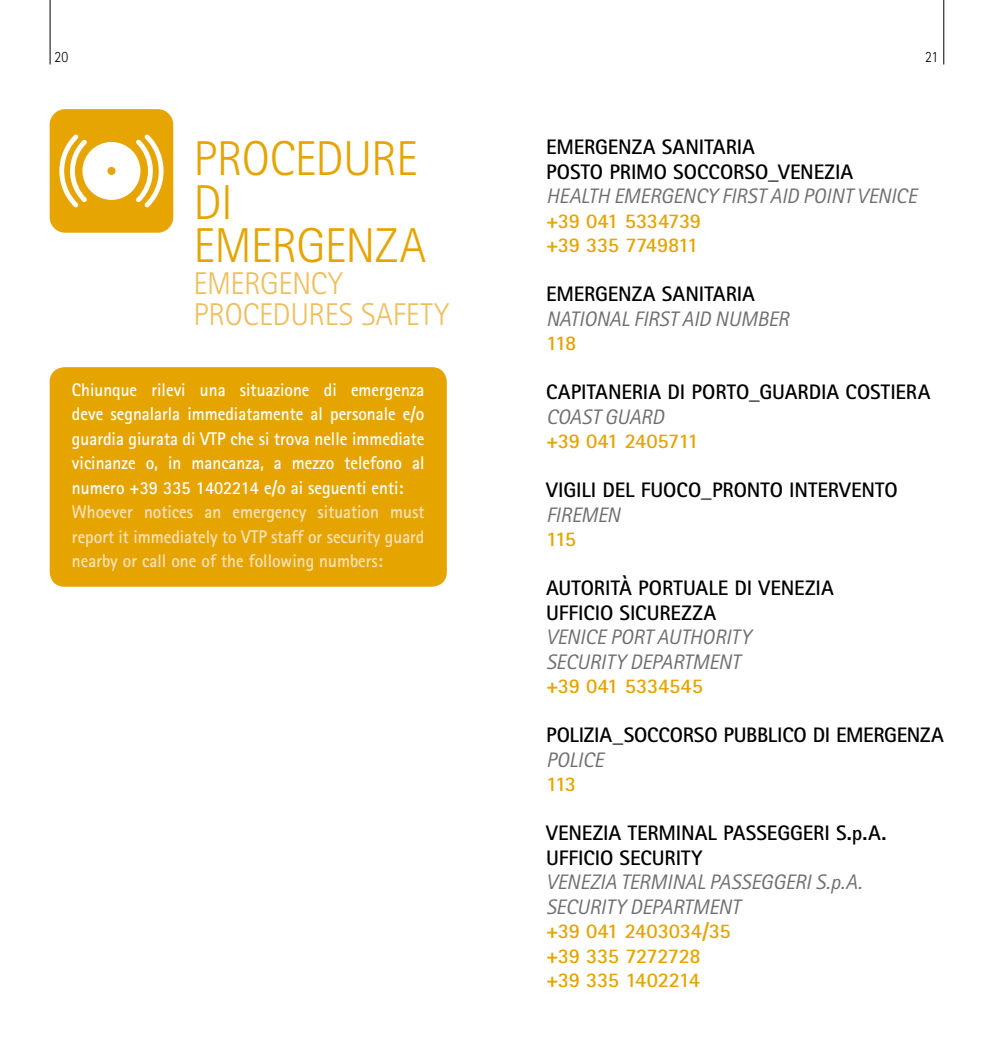
<style>
.page{position:relative;width:993px;height:1042px;background:#fff}
.page>*{position:absolute;margin:0;border:0;box-sizing:border-box;transform-origin:0 0}
.t1{font:300 49px/43.8px "Rotis Sans Serif";letter-spacing:-.02em;color:#e6a400}
.t2{font:300 31.5px/31.5px "Rotis Sans Serif";letter-spacing:-.01em;color:#efbe5b}
.t3{font:700 21px/24.5px "Rotis Sans Serif";letter-spacing:-.005em;color:#000}
.t4{font:italic 21px/24.5px "Rotis Sans Serif";letter-spacing:-.005em;color:#706f6f}
.t5{font:700 21px/24.5px "Rotis Sans Serif";letter-spacing:-.02em;color:#e6a400}
.t6{font:700 18.38px/24.5px "Rotis Sans Serif";color:#fff;text-align:justify;scale:.93 1}
.t7{font:700 18.38px/24.5px "Rotis Sans Serif";color:#f9e3bc;text-align:justify;scale:.93 1}
.t8{font:300 15.75px "Rotis Sans Serif";color:#000;scale:.9 1}
</style>
<div class="page">
<hr style="left:943px;top:0;width:1px;height:64px;background:#000">
<hr style="left:50px;top:0;width:1px;height:64px;background:#000">
<div style="left:50px;top:367px;width:396px;height:220px;background:#e6a400;border-radius:15px"></div>
<div style="left:50px;top:109px;width:123px;height:124px;background:#e6a502;border-radius:16px"></div>
<div style="left:82px;top:142px;width:58px;height:58px;background:#fff;border-radius:50%"></div>
<svg style="left:59px;top:134px;width:28px;height:73px"></svg>
<svg style="left:136px;top:134px;width:27px;height:73px"></svg>
<div style="left:107px;top:167px;width:8px;height:8px;background:#e6a502;border-radius:50%"></div>
<p class="t8" style="left:55px;top:47px;width:17px">20</p>
<p class="t8" style="left:924px;top:47px;width:16px">21</p>
<h1 class="t1" style="left:193px;top:136px;width:234px">PROCEDURE<br>DI<br>EMERGENZA</h1>
<h2 class="t2" style="left:193px;top:267px;width:257px">EMERGENCY<br>PROCEDURES SAFETY</h2>
<p class="t6" style="left:72px;top:377px;width:380px">Chiunque rilevi una situazione di emergenza deve segnalarla immediatamente al personale e/o guardia giurata di VTP che si trova nelle immediate vicinanze o, in mancanza, a mezzo telefono al numero +39 335 1402214 e/o ai seguenti enti:</p>
<p class="t7" style="left:72px;top:500px;width:380px">Whoever notices an emergency situation must report it immediately to VTP staff or security guard nearby or call one of the following numbers:</p>
<p class="t3" style="left:546px;top:134px;width:308px">EMERGENZA SANITARIA<br>POSTO PRIMO SOCCORSO_VENEZIA</p>
<p class="t4" style="left:546px;top:184px;width:372px">HEALTH EMERGENCY FIRST AID POINT VENICE</p>
<p class="t5" style="left:546px;top:208px;width:156px">+39 041 5334739 +39 335 7749811</p>
<p class="t3" style="left:546px;top:281px;width:210px">EMERGENZA SANITARIA</p>
<p class="t4" style="left:546px;top:306px;width:244px">NATIONAL FIRST AID NUMBER</p>
<p class="t5" style="left:546px;top:330px;width:32px">118</p>
<p class="t3" style="left:546px;top:379px;width:386px">CAPITANERIA DI PORTO_GUARDIA COSTIERA</p>
<p class="t4" style="left:546px;top:404px;width:119px">COAST GUARD</p>
<p class="t5" style="left:546px;top:428px;width:154px">+39 041 2405711</p>
<p class="t3" style="left:546px;top:477px;width:353px">VIGILI DEL FUOCO_PRONTO INTERVENTO</p>
<p class="t4" style="left:546px;top:502px;width:75px">FIREMEN</p>
<p class="t5" style="left:546px;top:526px;width:31px">115</p>
<p class="t3" style="left:546px;top:575px;width:289px">AUTORITÀ PORTUALE DI VENEZIA<br>UFFICIO SICUREZZA</p>
<p class="t4" style="left:546px;top:625px;width:206px">VENICE PORT AUTHORITY<br>SECURITY DEPARTMENT</p>
<p class="t5" style="left:546px;top:673px;width:158px">+39 041 5334545</p>
<p class="t3" style="left:546px;top:722px;width:399px">POLIZIA_SOCCORSO PUBBLICO DI EMERGENZA</p>
<p class="t4" style="left:546px;top:747px;width:59px">POLICE</p>
<p class="t5" style="left:546px;top:771px;width:32px">113</p>
<p class="t3" style="left:546px;top:820px;width:342px">VENEZIA TERMINAL PASSEGGERI S.p.A.<br>UFFICIO SECURITY</p>
<p class="t4" style="left:546px;top:870px;width:317px">VENEZIA TERMINAL PASSEGGERI S.p.A.<br>SECURITY DEPARTMENT</p>
<p class="t5" style="left:546px;top:918px;width:186px">+39 041 2403034/35 +39 335 7272728 +39 335 1402214</p>
</div>
